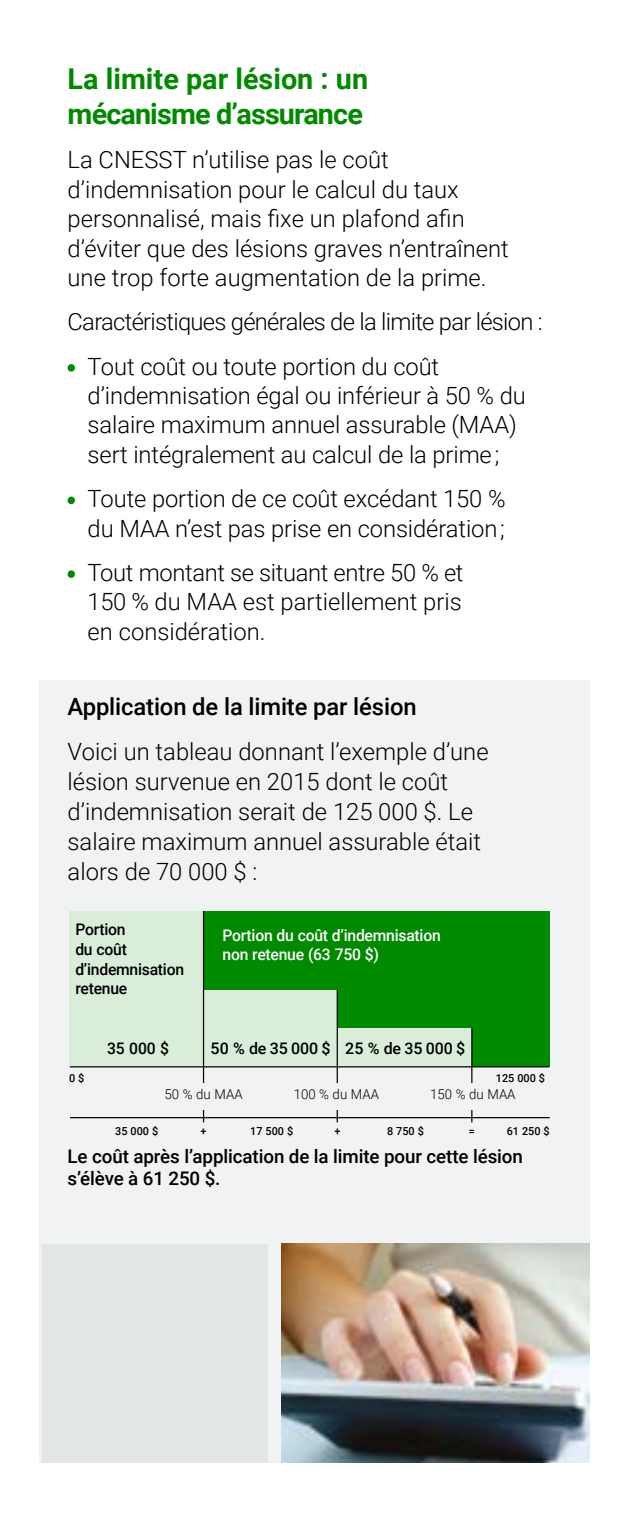
<style>
.page{position:relative;width:621px;height:1530px;background:#fff}
.page>*{position:absolute;margin:0;border:0;box-sizing:border-box;transform-origin:0 0}
.t1{font:700 28.75px/35px "Roboto";letter-spacing:-.03em;color:#008a00}
.t2{font:300 23.75px/29.5px "Roboto";color:#000}
.t3{font:300 23.75px/44.2px "Roboto";letter-spacing:-.03em;color:#000}
.t4{font:500 23.75px "Roboto";letter-spacing:-.005em;color:#000}
.t5{font:500 18.75px/21.2px "Roboto";letter-spacing:-.005em;color:#000}
.t6{font:500 16px/19.8px "Roboto";letter-spacing:-.015em;color:#000}
.t7{font:500 16px/19.8px "Roboto";letter-spacing:-.015em;color:#fff}
.t8{font:300 13.5px "Roboto";color:#000}
.t9{font:500 11px "Roboto";color:#000}
</style>
<div class="page">
<div style="left:39px;top:680px;width:550px;height:782px;background:#f1f2f3"></div>
<div style="left:43px;top:1244px;width:225px;height:218px;background:#e3e6e7"></div>
<img style="left:281px;top:1244px;width:308px;height:218px">
<div style="left:70px;top:911px;width:478px;height:156px;background:#008a00"></div>
<div style="left:336px;top:1028px;width:135px;height:38px;background:#d9edd9"></div>
<div style="left:203px;top:990px;width:134px;height:76px;background:#d9edd9"></div>
<div style="left:70px;top:911px;width:133px;height:156px;background:#d9edd9"></div>
<hr style="left:471px;top:1028px;width:1px;height:94px;background:#000">
<hr style="left:336px;top:990px;width:1px;height:132px;background:#000">
<hr style="left:203px;top:911px;width:1px;height:211px;background:#000">
<hr style="left:70px;top:1066px;width:478px;height:1px;background:#000">
<hr style="left:70px;top:1117px;width:479px;height:1px;background:#000">
<div style="left:61px;top:1083px;width:499px;height:26px;background:#f1f2f3"></div>
<div style="left:68px;top:364px;width:7px;height:8px;background:#008a00;border-radius:50%"></div>
<div style="left:68px;top:497px;width:7px;height:7px;background:#008a00;border-radius:50%"></div>
<div style="left:68px;top:570px;width:7px;height:8px;background:#008a00;border-radius:50%"></div>
<p class="t1" style="left:68px;top:60px;width:302px">La limite par lésion : un mécanisme d’assurance</p>
<p class="t2" style="left:68px;top:144px;width:442px">La CNESST n’utilise pas le coût d’indemnisation pour le calcul du taux personnalisé, mais fixe un plafond afin d’éviter que des lésions graves n’entraînent une trop forte augmentation de la prime.</p>
<p class="t3" style="left:88px;top:299px;width:456px;text-indent:-20px">Caractéristiques générales de la limite par lésion :<br>Tout coût ou toute portion du coût</p>
<p class="t2" style="left:88px;top:380px;width:439px">d’indemnisation égal ou inférieur à 50 % du salaire maximum annuel assurable (MAA) sert intégralement au calcul de la prime ;</p>
<p class="t2" style="left:88px;top:483px;width:419px">Toute portion de ce coût excédant 150 % du MAA n’est pas prise en considération ;</p>
<p class="t2" style="left:88px;top:557px;width:377px;text-align:justify">Tout montant se situant entre 50 % et 150 % du MAA est partiellement pris en considération.</p>
<p class="t4" style="left:68px;top:690px;width:350px">Application de la limite par lésion</p>
<p class="t2" style="left:68px;top:735px;width:422px">Voici un tableau donnant l’exemple d’une lésion survenue en 2015 dont le coût d’indemnisation serait de 125 000 $. Le salaire maximum annuel assurable était alors de 70 000 $ :</p>
<p class="t6" style="left:75px;top:919px;width:110px">Portion<br>du coût d’indemnisation retenue</p>
<p class="t6" style="left:107px;top:1038px;width:63px">35 000 $</p>
<p class="t7" style="left:222px;top:924px;width:219px">Portion du coût d’indemnisation non retenue (63 750 $)</p>
<p class="t6" style="left:210px;top:1037px;width:256px">50 % de 35 000 $ 25 % de 35 000 $</p>
<p class="t9" style="left:69px;top:1071px;width:17px">0 $</p>
<p class="t9" style="left:495px;top:1071px;width:51px">125 000 $</p>
<p class="t8" style="left:164px;top:1085px;width:79px">50 % du MAA</p>
<p class="t8" style="left:293px;top:1085px;width:87px">100 % du MAA</p>
<p class="t8" style="left:430px;top:1085px;width:87px">150 % du MAA</p>
<p class="t9" style="left:115px;top:1123px;width:44px">35 000 $</p>
<p class="t9" style="left:200px;top:1123px;width:8px">+</p>
<p class="t9" style="left:250px;top:1123px;width:44px">17 500 $</p>
<p class="t9" style="left:334px;top:1123px;width:8px">+</p>
<p class="t9" style="left:387px;top:1123px;width:38px">8 750 $</p>
<p class="t9" style="left:468px;top:1123px;width:8px">=</p>
<p class="t9" style="left:506px;top:1123px;width:44px">61 250 $</p>
<p class="t5" style="left:68px;top:1145px;width:456px">Le coût après l’application de la limite pour cette lésion s’élève à 61 250 $.</p>
</div>
